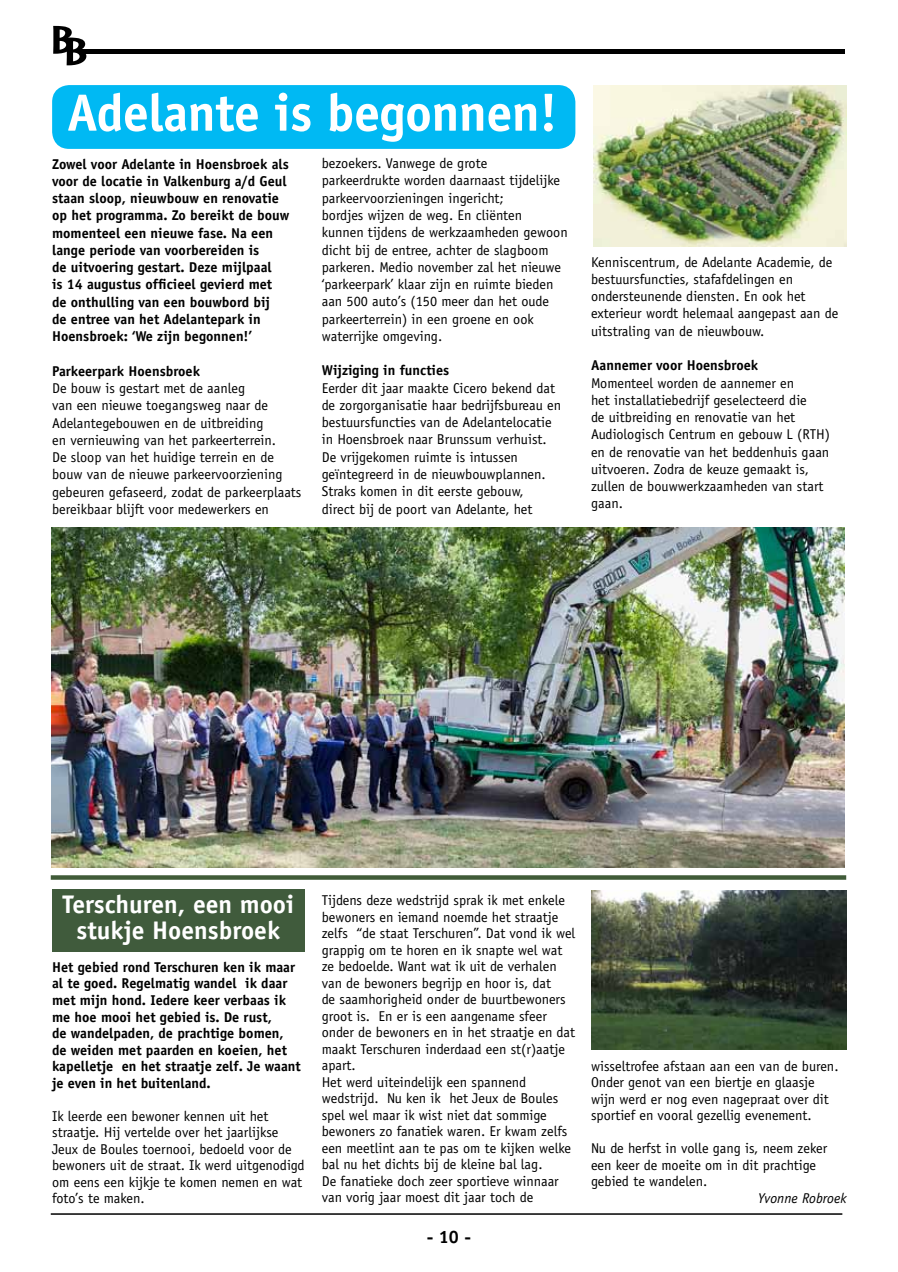
<style>
.page{position:relative;width:898px;height:1272px;background:#fff}
.page>*{position:absolute;margin:0;border:0;box-sizing:border-box;transform-origin:0 0}
.t1{font:700 52.5px "Officina Sans";letter-spacing:-.01em;color:#fff}
.t2{font:700 25.5px/25.5px "Officina Sans";color:#fff;text-align:center}
.t3{font:700 18px "Officina Sans";color:#000}
.t4{font:14.25px/17.2px "Officina Sans";color:#000}
.t5{font:700 14.25px/17.2px "Officina Sans";color:#000}
.t6{font:italic 14.25px "Officina Sans";color:#000}
</style>
<div class="page">
<div style="left:52px;top:889px;width:252px;height:62px;background:#405b3c"></div>
<div style="left:52px;top:85px;width:523px;height:64px;background:#00b9f3;border-radius:17px"></div>
<hr style="left:51px;top:1213px;width:791px;height:1px;background:#000">
<div style="left:80px;top:49px;width:764px;height:5px;background:#000"></div>
<svg style="left:53px;top:26px;width:33px;height:39px"></svg>
<svg style="left:51px;top:875px;width:794px;height:4px;background:#4c6544"></svg>
<img style="left:591px;top:890px;width:255px;height:159px">
<img style="left:52px;top:527px;width:791px;height:340px">
<img style="left:593px;top:85px;width:253px;height:162px">
<h1 class="t1" style="left:67px;top:80px;width:492px">Adelante is begonnen!</h1>
<p class="t5" style="left:52px;top:155px;width:239px">Zowel voor Adelante in Hoensbroek als voor de locatie in Valkenburg a/d Geul staan sloop, nieuwbouw en renovatie op het programma. Zo bereikt de bouw momenteel een nieuwe fase. Na een lange periode van voorbereiden is<br>de uitvoering gestart. Deze mijlpaal<br>is 14 augustus officieel gevierd met de onthulling van een bouwbord bij<br>de entree van het Adelantepark in Hoensbroek: ‘We zijn begonnen!’</p>
<p class="t5" style="left:52px;top:362px;width:149px">Parkeerpark Hoensbroek</p>
<p class="t4" style="left:52px;top:379px;width:251px">De bouw is gestart met de aanleg<br>van een nieuwe toegangsweg naar de Adelantegebouwen en de uitbreiding<br>en vernieuwing van het parkeerterrein.<br>De sloop van het huidige terrein en de bouw van de nieuwe parkeervoorziening gebeuren gefaseerd, zodat de parkeerplaats bereikbaar blijft voor medewerkers en</p>
<p class="t4" style="left:321px;top:155px;width:247px">bezoekers. Vanwege de grote parkeerdrukte worden daarnaast tijdelijke parkeervoorzieningen ingericht;<br>bordjes wijzen de weg. En cliënten kunnen tijdens de werkzaamheden gewoon dicht bij de entree, achter de slagboom parkeren. Medio november zal het nieuwe ‘parkeerpark’ klaar zijn en ruimte bieden aan 500 auto’s (150 meer dan het oude parkeerterrein) in een groene en ook waterrijke omgeving.</p>
<p class="t5" style="left:321px;top:362px;width:129px">Wijziging in functies</p>
<p class="t4" style="left:321px;top:379px;width:241px">Eerder dit jaar maakte Cicero bekend dat de zorgorganisatie haar bedrijfsbureau en bestuursfuncties van de Adelantelocatie in Hoensbroek naar Brunssum verhuist.<br>De vrijgekomen ruimte is intussen geïntegreerd in de nieuwbouwplannen.<br>Straks komen in dit eerste gebouw,<br>direct bij de poort van Adelante, het</p>
<p class="t4" style="left:591px;top:253px;width:249px">Kenniscentrum, de Adelante Academie, de bestuursfuncties, stafafdelingen en ondersteunende diensten. En ook het exterieur wordt helemaal aangepast aan de uitstraling van de nieuwbouw.</p>
<p class="t5" style="left:591px;top:356px;width:169px">Aannemer voor Hoensbroek</p>
<p class="t4" style="left:591px;top:374px;width:240px">Momenteel worden de aannemer en<br>het installatiebedrijf geselecteerd die<br>de uitbreiding en renovatie van het Audiologisch Centrum en gebouw L (RTH) en de renovatie van het beddenhuis gaan uitvoeren. Zodra de keuze gemaakt is, zullen de bouwwerkzaamheden van start gaan.</p>
<h2 class="t2" style="left:63px;top:891px;width:233px">Terschuren, een mooi stukje Hoensbroek</h2>
<p class="t5" style="left:52px;top:958px;width:250px;line-height:16.5px">Het gebied rond Terschuren ken ik maar al te goed. Regelmatig wandel ik daar met mijn hond. Iedere keer verbaas ik me hoe mooi het gebied is. De rust,<br>de wandelpaden, de prachtige bomen, de weiden met paarden en koeien, het kapelletje en het straatje zelf. Je waant je even in het buitenland.</p>
<p class="t4" style="left:52px;top:1107px;width:254px;line-height:16.5px">Ik leerde een bewoner kennen uit het straatje. Hij vertelde over het jaarlijkse Jeux de Boules toernooi, bedoeld voor de bewoners uit de straat. Ik werd uitgenodigd om eens een kijkje te komen nemen en wat foto’s te maken.</p>
<p class="t4" style="left:321px;top:892px;width:255px;line-height:16.5px">Tijdens deze wedstrijd sprak ik met enkele bewoners en iemand noemde het straatje zelfs “de staat Terschuren”. Dat vond ik wel grappig om te horen en ik snapte wel wat ze bedoelde. Want wat ik uit de verhalen van de bewoners begrijp en hoor is, dat<br>de saamhorigheid onder de buurtbewoners groot is. En er is een aangename sfeer onder de bewoners en in het straatje en dat maakt Terschuren inderdaad een st(r)aatje apart.<br>Het werd uiteindelijk een spannend wedstrijd. Nu ken ik het Jeux de Boules spel wel maar ik wist niet dat sommige bewoners zo fanatiek waren. Er kwam zelfs een meetlint aan te pas om te kijken welke bal nu het dichts bij de kleine bal lag.<br>De fanatieke doch zeer sportieve winnaar van vorig jaar moest dit jaar toch de</p>
<p class="t3" style="left:427px;top:1225px;width:45px">-10-</p>
<p class="t4" style="left:591px;top:1057px;width:249px;line-height:16.5px">wisseltrofee afstaan aan een van de buren.<br>Onder genot van een biertje en glaasje wijn werd er nog even nagepraat over dit sportief en vooral gezellig evenement.</p>
<p class="t4" style="left:591px;top:1139px;width:237px;line-height:16.5px">Nu de herfst in volle gang is, neem zeker een keer de moeite om in dit prachtige gebied te wandelen.</p>
<p class="t6" style="left:758px;top:1189px;width:90px">Yvonne Robroek</p>
</div>
